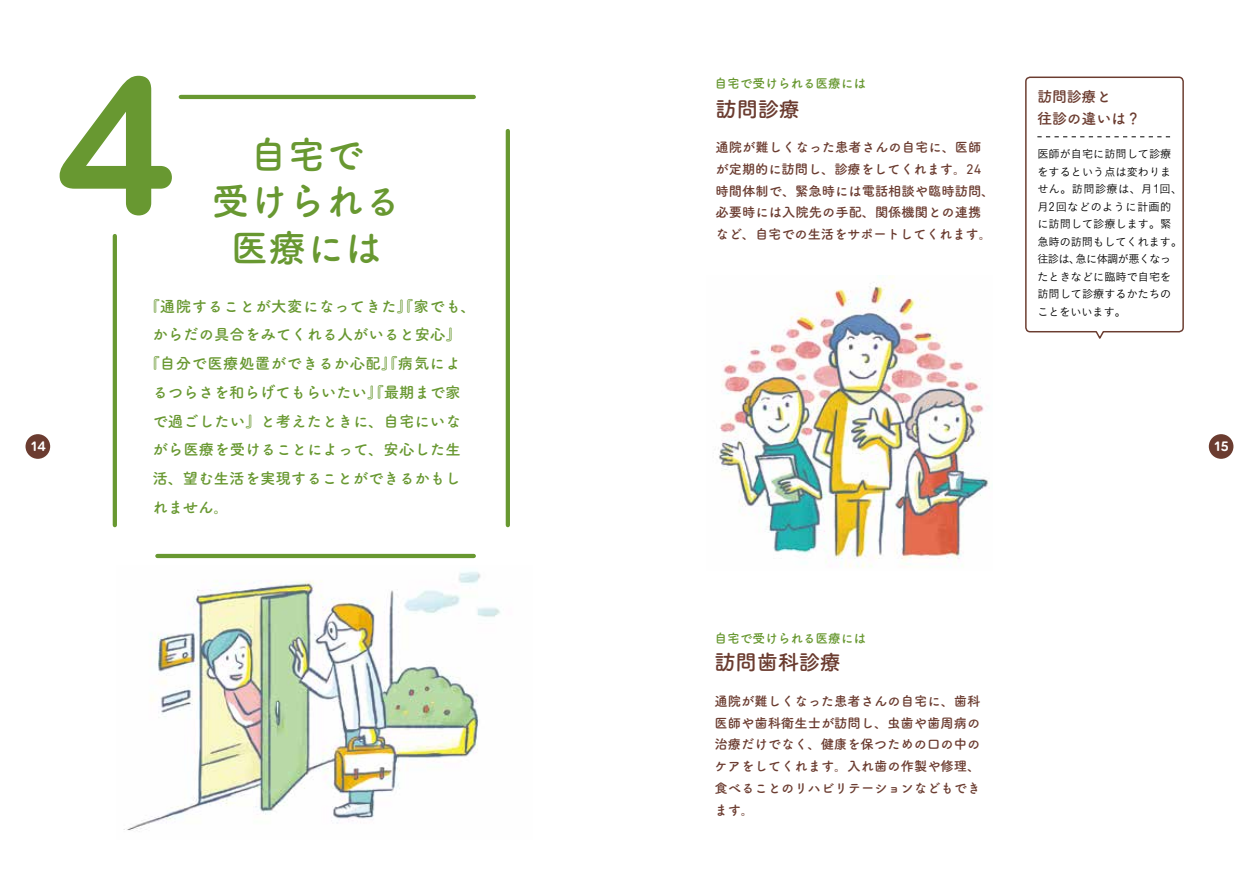
<style>
.page{position:relative;width:1259px;height:893px;background:#fff}
.page>*{position:absolute;margin:0;border:0;box-sizing:border-box;transform-origin:0 0}
.t1{font:600 212.55px "Volte Rounded";color:#689831}
.t2{font:38.25px/46.8px "Tsuku A Rd Gothic Std B";letter-spacing:-.01em;color:#689831;text-align:center}
.t3{font:21.3px "Tsuku A Rd Gothic Std B";letter-spacing:-.01em;color:#6b3c30}
.t4{font:15.45px "Tsuku A Rd Gothic Std B";letter-spacing:.005em;color:#689831}
.t5{font:15.45px "Tsuku A Rd Gothic Std B";letter-spacing:.03em;color:#689831}
.t6{font:15.45px "Tsuku A Rd Gothic Std B";letter-spacing:.025em;color:#689831}
.t7{font:14.85px/21.3px "Tsuku A Rd Gothic Std B";letter-spacing:-.01em;color:#6b3c30}
.t8{font:600 14.85px "Volte Rounded";color:#fff}
.t9{font:13.35px/21.8px "Tsuku A Rd Gothic Std B";color:#6b3c30}
.t10{font:12.75px "Tsuku A Rd Gothic Std B";letter-spacing:-.01em;color:#689831}
.t11{font:11.1px/17.5px "Koburina Go Std N W3";color:#000}
.s1{font-family:"DIN Next Rounded LT Pro";font-size:14.25px}
.s2{font-family:"Helvetica";font-weight:300;font-size:12.6px}
.s3{font-size:11.7px}
</style>
<div class="page">
<img style="left:718px;top:276px;width:271px;height:292px">
<div style="left:26px;top:434px;width:24px;height:25px;background:#6b3c30;border-radius:50%"></div>
<div style="left:1208px;top:434px;width:25px;height:25px;background:#6b3c30;border-radius:50%"></div>
<hr style="left:181px;top:95px;width:293px;height:4px;background:#689831">
<hr style="left:113px;top:236px;width:4px;height:289px;background:#689831">
<hr style="left:506px;top:131px;width:4px;height:394px;background:#689831">
<svg style="left:1025px;top:76px;width:159px;height:263px"></svg>
<hr style="left:157px;top:554px;width:317px;height:4px;background:#689831">
<img style="left:123px;top:571px;width:378px;height:260px">
<h1 class="t1" style="left:56px;top:20px;width:121px">4</h1>
<p class="t10" style="left:714px;top:73px;width:153px">自宅で受けられる医療には</p>
<p class="t7" style="left:1037px;top:85px;width:105px">訪問診療と<br>往診の違いは？</p>
<h3 class="t3" style="left:715px;top:92px;width:86px">訪問診療</h3>
<h2 class="t2" style="left:212px;top:129px;width:191px">自宅で<br>受けられる医療には</h2>
<p class="t5" style="left:145px;top:294px;width:333px">『通院することが大変になってきた』『家でも、</p>
<p class="t4" style="left:152px;top:323px;width:310px">からだの具合をみてくれる人がいると安心』</p>
<p class="t6" style="left:145px;top:351px;width:317px">『自分で医療処置ができるか心配』『病気によ</p>
<p class="t4" style="left:152px;top:380px;width:310px">るつらさを和らげてもらいたい』『最期まで家</p>
<p class="t4" style="left:152px;top:409px;width:310px">で過ごしたい』と考えたときに、自宅にいな</p>
<p class="t4" style="left:152px;top:437px;width:310px">がら医療を受けることによって、安心した生</p>
<p class="t4" style="left:152px;top:466px;width:310px">活、望む生活を実現することができるかもし</p>
<p class="t4" style="left:152px;top:495px;width:78px">れません。</p>
<p class="t9" style="left:715px;top:135px;width:280px">通院が難しくなった患者さんの自宅に、医師が定期的に訪問し、診療をしてくれます。<span class="s1">24</span>時間体制で、緊急時には電話相談や臨時訪問、必要時には入院先の手配、関係機関との連携など、自宅での生活をサポートしてくれます。</p>
<p class="t11" style="left:1037px;top:145px;width:146px">医師が自宅に訪問して診療をするという点は変わりません。訪問診療は、月<span class="s2">1</span>回、月<span class="s3">2</span>回などのように計画的に訪問して診療します。緊急時の訪問もしてくれます。往診は、急に体調が悪くなったときなどに臨時で自宅を訪問して診療するかたちのことをいいます。</p>
<p class="t8" style="left:31px;top:438px;width:16px">14</p>
<p class="t8" style="left:1214px;top:438px;width:16px">15</p>
<p class="t10" style="left:714px;top:628px;width:153px">自宅で受けられる医療には</p>
<h3 class="t3" style="left:714px;top:646px;width:128px">訪問歯科診療</h3>
<p class="t9" style="left:714px;top:689px;width:267px;text-align:justify">通院が難しくなった患者さんの自宅に、歯科医師や歯科衛生士が訪問し、虫歯や歯周病の治療だけでなく、健康を保つための口の中のケアをしてくれます。入れ歯の作製や修理、食べることのリハビリテーションなどもできます。</p>
</div>
